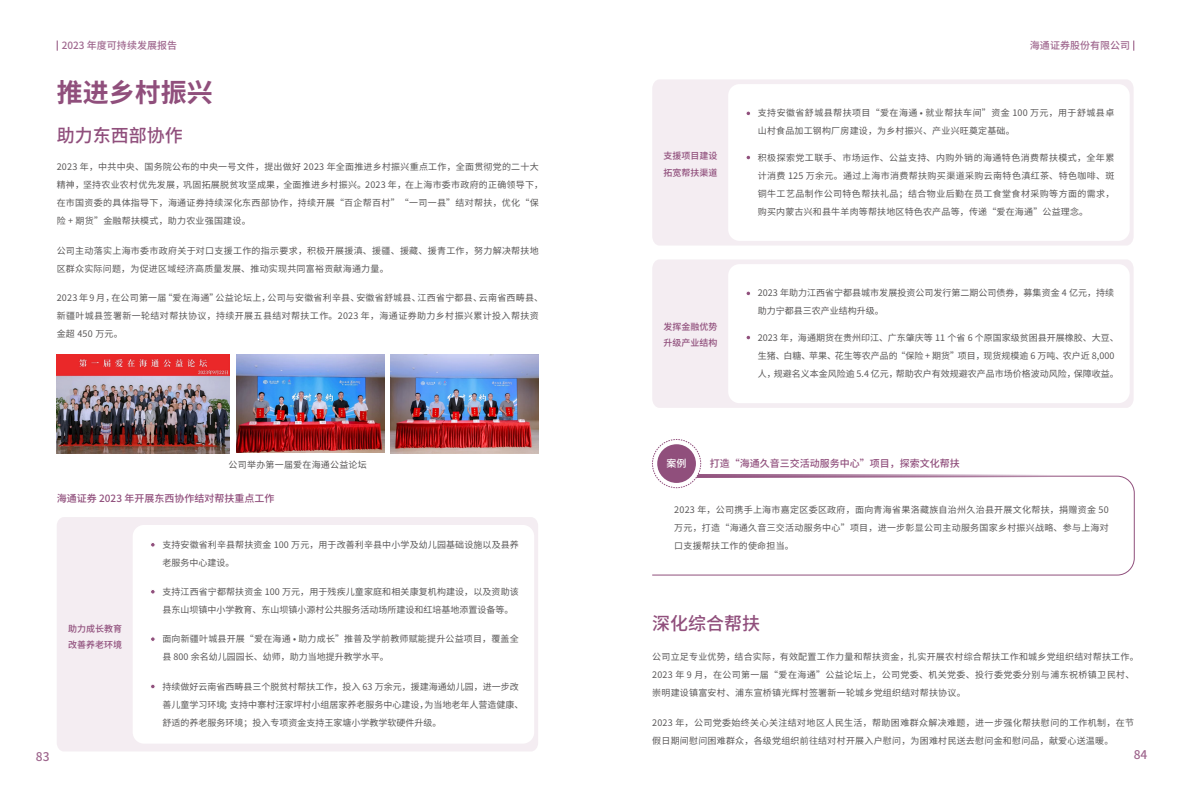
<style>
.page{position:relative;width:1191px;height:808px;background:#fff}
.page>*{position:absolute;margin:0;border:0;box-sizing:border-box;transform-origin:0 0}
.t1{font:700 26px "Source Han Sans CN";color:#904f7c}
.t2{font:500 18px "Source Han Sans CN";color:#904f7c}
.t3{font:500 12px "Source Han Sans CN";color:#9f678e}
.t4{font:500 10px "Source Han Sans CN";color:#904f7c}
.t5{font:500 10px "Source Han Sans CN";color:#9f678e}
.t6{font:500 10px "Source Han Sans CN";color:#fff}
.t7{font:9px/18px "Source Han Sans CN";letter-spacing:.025em;color:#595757}
.t8{font:9px/18px "Source Han Sans CN";color:#595757}
.t9{font:9px/18px "Source Han Sans CN";letter-spacing:.045em;color:#595757}
.t10{font:500 9px/16.5px "Source Han Sans CN";color:#904f7c}
</style>
<div class="page">
<div style="left:57px;top:517px;width:481px;height:234px;background:#f4edf2"></div>
<div style="left:133px;top:525px;width:401px;height:219px;background:#fff;border-radius:11px"></div>
<svg style="left:151px;top:543px;width:4px;height:4px"></svg>
<svg style="left:151px;top:590px;width:4px;height:4px"></svg>
<svg style="left:151px;top:637px;width:4px;height:4px"></svg>
<svg style="left:151px;top:684px;width:4px;height:5px"></svg>
<div style="left:652px;top:79px;width:481px;height:166px;background:#f4edf2"></div>
<div style="left:652px;top:260px;width:481px;height:148px;background:#f4edf2"></div>
<div style="left:728px;top:84px;width:401px;height:157px;background:#fff;border-radius:11px"></div>
<div style="left:728px;top:264px;width:401px;height:139px;background:#fff;border-radius:11px"></div>
<svg style="left:746px;top:111px;width:5px;height:5px"></svg>
<svg style="left:746px;top:291px;width:5px;height:5px"></svg>
<svg style="left:746px;top:155px;width:5px;height:5px"></svg>
<svg style="left:746px;top:335px;width:5px;height:5px"></svg>
<svg style="left:701px;top:474px;width:352px;height:2px"></svg>
<svg style="left:652px;top:476px;width:482px;height:99px"></svg>
<svg style="left:652px;top:439px;width:49px;height:49px"></svg>
<div style="left:657px;top:444px;width:39px;height:39px;background:#904f7c;border-radius:50%"></div>
<img style="left:57px;top:354px;width:172px;height:99px">
<img style="left:236px;top:354px;width:148px;height:99px">
<img style="left:391px;top:354px;width:148px;height:99px">
<p class="t5" style="left:62px;top:40px;width:117px">2023 年度可持续发展报告</p>
<p class="t5" style="left:1030px;top:40px;width:101px">海通证券股份有限公司</p>
<h1 class="t1" style="left:57px;top:79px;width:157px">推进乡村振兴</h1>
<h2 class="t2" style="left:57px;top:125px;width:127px">助力东西部协作</h2>
<p class="t7" style="left:57px;top:158px;width:488px">2023 年，中共中央、国务院公布的中央一号文件，提出做好 2023 年全面推进乡村振兴重点工作，全面贯彻党的二十大精神，坚持农业农村优先发展，巩固拓展脱贫攻坚成果，全面推进乡村振兴。2023 年，在上海市委市政府的正确领导下，在市国资委的具体指导下，海通证券持续深化东西部协作，持续开展“百企帮百村”“一司一县”结对帮扶，优化“保险 + 期货”金融帮扶模式，助力农业强国建设。</p>
<p class="t7" style="left:57px;top:241px;width:483px">公司主动落实上海市委市政府关于对口支援工作的指示要求，积极开展援滇、援疆、援藏、援青工作，努力解决帮扶地区群众实际问题，为促进区域经济高质量发展、推动实现共同富裕贡献海通力量。</p>
<p class="t7" style="left:57px;top:289px;width:488px">2023 年 9 月，在公司第一届“爱在海通”公益论坛上，公司与安徽省利辛县、安徽省舒城县、江西省宁都县、云南省西畴县、新疆叶城县签署新一轮结对帮扶协议，持续开展五县结对帮扶工作。2023 年，海通证券助力乡村振兴累计投入帮扶资金超 450 万元。</p>
<p class="t7" style="left:229px;top:456px;width:140px">公司举办第一届爱在海通公益论坛</p>
<p class="t4" style="left:57px;top:492px;width:219px">海通证券 2023 年开展东西协作结对帮扶重点工作</p>
<p class="t10" style="left:68px;top:621px;width:55px">助力成长教育改善养老环境</p>
<p class="t7" style="left:162px;top:536px;width:358px">支持安徽省利辛县帮扶资金 100 万元，用于改善利辛县中小学及幼儿园基础设施以及县养老服务中心建设。</p>
<p class="t8" style="left:162px;top:583px;width:358px">支持江西省宁都帮扶资金 100 万元，用于残疾儿童家庭和相关康复机构建设，以及资助该县东山坝镇中小学教育、东山坝镇小源村公共服务活动场所建设和红培基地添置设备等。</p>
<p class="t7" style="left:162px;top:630px;width:358px">面向新疆叶城县开展“爱在海通 • 助力成长”推普及学前教师赋能提升公益项目，覆盖全县 800 余名幼儿园园长、幼师，助力当地提升教学水平。</p>
<p class="t8" style="left:162px;top:678px;width:362px">持续做好云南省西畴县三个脱贫村帮扶工作，投入 63 万余元，援建海通幼儿园，进一步改善儿童学习环境；支持中寨村汪家坪村小组居家养老服务中心建设，为当地老年人营造健康、舒适的养老服务环境；投入专项资金支持王家塘小学教学软硬件升级。</p>
<p class="t10" style="left:663px;top:148px;width:55px">支援项目建设拓宽帮扶渠道</p>
<p class="t10" style="left:663px;top:318px;width:55px">发挥金融优势升级产业结构</p>
<p class="t9" style="left:758px;top:104px;width:358px">支持安徽省舒城县帮扶项目“爱在海通 • 就业帮扶车间”资金 100 万元，用于舒城县卓山村食品加工钢构厂房建设，为乡村振兴、产业兴旺奠定基础。</p>
<p class="t7" style="left:758px;top:149px;width:358px;text-align:justify">积极探索党工联手、市场运作、公益支持、内购外销的海通特色消费帮扶模式，全年累计消费 125 万余元。通过上海市消费帮扶购买渠道采购云南特色滇红茶、特色咖啡、斑铜牛工艺品制作公司特色帮扶礼品；结合物业后勤在员工食堂食材采购等方面的需求，购买内蒙古兴和县牛羊肉等帮扶地区特色农产品等，传递“爱在海通”公益理念。</p>
<p class="t8" style="left:758px;top:284px;width:358px">2023 年助力江西省宁都县城市发展投资公司发行第二期公司债券，募集资金 4 亿元，持续助力宁都县三农产业结构升级。</p>
<p class="t8" style="left:758px;top:329px;width:362px">2023 年，海通期货在贵州印江、广东肇庆等 11 个省 6 个原国家级贫困县开展橡胶、大豆、生猪、白糖、苹果、花生等农产品的“保险 + 期货”项目，现货规模逾 6 万吨、农户近 8,000人，规避名义本金风险逾 5.4 亿元，帮助农户有效规避农产品市场价格波动风险，保障收益。</p>
<p class="t6" style="left:666px;top:458px;width:21px">案例</p>
<p class="t4" style="left:710px;top:458px;width:251px">打造“海通久音三交活动服务中心”项目，探索文化帮扶</p>
<p class="t7" style="left:674px;top:501px;width:436px;text-align:justify">2023 年，公司携手上海市嘉定区委区政府，面向青海省果洛藏族自治州久治县开展文化帮扶，捐赠资金 50万元，打造“海通久音三交活动服务中心”项目，进一步彰显公司主动服务国家乡村振兴战略、参与上海对口支援帮扶工作的使命担当。</p>
<h2 class="t2" style="left:652px;top:613px;width:109px">深化综合帮扶</h2>
<p class="t7" style="left:652px;top:648px;width:488px">公司立足专业优势，结合实际，有效配置工作力量和帮扶资金，扎实开展农村综合帮扶工作和城乡党组织结对帮扶工作。<br>2023 年 9 月，在公司第一届“爱在海通”公益论坛上，公司党委、机关党委、投行委党委分别与浦东祝桥镇卫民村、崇明建设镇富安村、浦东宣桥镇光辉村签署新一轮城乡党组织结对帮扶协议。</p>
<p class="t7" style="left:652px;top:714px;width:483px">2023 年，公司党委始终关心关注结对地区人民生活，帮助困难群众解决难题，进一步强化帮扶慰问的工作机制，在节假日期间慰问困难群众，各级党组织前往结对村开展入户慰问，为困难村民送去慰问金和慰问品，献爱心送温暖。</p>
<h3 class="t3" style="left:36px;top:749px;width:15px">83</h3>
<h3 class="t3" style="left:1133px;top:748px;width:15px">84</h3>
</div>
